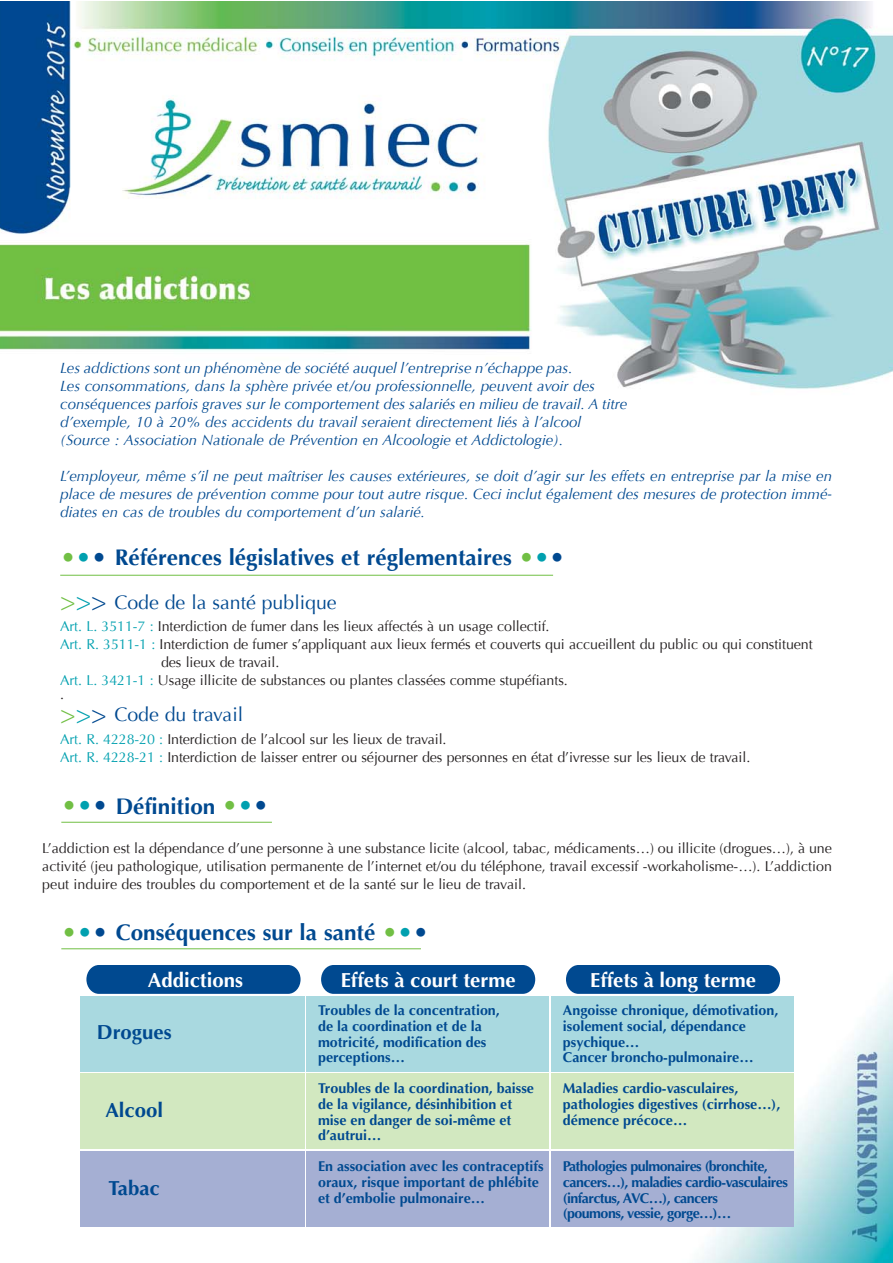
<style>
.page{position:relative;width:893px;height:1263px;background:#fff}
.page>*{position:absolute;margin:0;border:0;box-sizing:border-box;transform-origin:0 0}
.t1{font:700 22.5px "Optima";color:#004990}
.t2{font:700 20.4px "Optima";color:#fff}
.t3{font:700 20.4px "Optima";color:#004990}
.t4{font:19.5px "Optima";color:#004990}
.t5{font:italic 15px/18px "Optima";color:#004990}
.t6{font:14.25px/18px "Optima";letter-spacing:-.005em;color:#231f20}
.t7{font:700 14.25px/15.8px "Optima";color:#004990}
.t8{font:700 14.25px/15.8px "Optima";letter-spacing:-.04em;color:#004990}
.s1{font-weight:400;font-size:25.5px;color:#71bf44}
.s2{font-weight:400;font-size:25.5px;color:#00a0af}
.s3{font-weight:400;font-size:25.5px}
.s4{font-size:25.5px;color:#71bf44}
.s5{font-size:25.5px;color:#00a0af}
.s6{font-size:25.5px}
.s7{color:#00a0af}
</style>
<div class="page">
<img style="left:0;top:1px;width:892px;height:1262px">
<hr style="left:60px;top:575px;width:493px;height:1px;background:#71bf44">
<hr style="left:61px;top:822px;width:211px;height:1px;background:#71bf44">
<hr style="left:61px;top:948px;width:360px;height:1px;background:#71bf44">
<div style="left:307px;top:996px;width:242px;height:75px;background:#a9d9e0"></div>
<div style="left:321px;top:965px;width:214px;height:29px;background:#004990"></div>
<div style="left:86px;top:965px;width:215px;height:29px;background:#004990"></div>
<div style="left:552px;top:996px;width:242px;height:75px;background:#a9d9e0"></div>
<div style="left:566px;top:965px;width:214px;height:29px;background:#004990"></div>
<div style="left:80px;top:996px;width:224px;height:75px;background:#a9d9e0"></div>
<div style="left:307px;top:1074px;width:242px;height:75px;background:#d2e8c0"></div>
<div style="left:552px;top:1074px;width:242px;height:75px;background:#d2e8c0"></div>
<div style="left:80px;top:1074px;width:224px;height:75px;background:#d2e8c0"></div>
<div style="left:307px;top:1151px;width:242px;height:76px;background:#a5afd3"></div>
<div style="left:552px;top:1151px;width:242px;height:76px;background:#a5afd3"></div>
<div style="left:80px;top:1151px;width:224px;height:76px;background:#a5afd3"></div>
<p class="t5" style="left:60px;top:359px;width:568px">Les addictions sont un phénomène de société auquel l’entreprise n’échappe pas.<br>Les consommations, dans la sphère privée et/ou professionnelle, peuvent avoir des conséquences parfois graves sur le comportement des salariés en milieu de travail. A titre d’exemple, 10 à 20% des accidents du travail seraient directement liés à l’alcool (Source : Association Nationale de Prévention en Alcoologie et Addictologie).</p>
<p class="t5" style="left:60px;top:467px;width:773px;text-align:justify">L’employeur, même s’il ne peut maîtriser les causes extérieures, se doit d’agir sur les effets en entreprise par la mise en place de mesures de prévention comme pour tout autre risque. Ceci inclut également des mesures de protection immé&shy;diates en cas de troubles du comportement d’un salarié.</p>
<h1 class="t1" style="left:61px;top:544px;width:506px"><span class="s1">•</span><span class="s2">•</span><span class="s3">•</span> Références législatives et réglementaires <span class="s1">•</span><span class="s2">•</span><span class="s3">•</span></h1>
<h3 class="t4" style="left:60px;top:591px;width:278px"><span class="s4">&gt;</span><span class="s5">&gt;</span><span class="s6">&gt;</span> Code de la santé publique</h3>
<p class="t6" style="left:60px;top:618px;width:491px"><span class="s7">Art. L. 3511-7 :</span> Interdiction de fumer dans les lieux affectés à un usage collectif.</p>
<p class="t6" style="left:60px;top:636px;width:754px"><span class="s7">Art. R. 3511-1 :</span> Interdiction de fumer s’appliquant aux lieux fermés et couverts qui accueillent du public ou qui constituent</p>
<p class="t6" style="left:161px;top:654px;width:120px">des lieux de travail.</p>
<p class="t6" style="left:60px;top:672px;width:509px"><span class="s7">Art. L. 3421-1 :</span> Usage illicite de substances ou plantes classées comme stupéfiants.</p>
<p class="t6" style="left:60px;top:685px;width:5px">.</p>
<h3 class="t4" style="left:60px;top:703px;width:184px"><span class="s4">&gt;</span><span class="s5">&gt;</span><span class="s6">&gt;</span> Code du travail</h3>
<p class="t6" style="left:60px;top:730px;width:692px"><span class="s7">Art. R. 4228-20 :</span> Interdiction de l’alcool sur les lieux de travail.<br><span class="s7">Art. R. 4228-21 :</span> Interdiction de laisser entrer ou séjourner des personnes en état d’ivresse sur les lieux de travail.</p>
<h1 class="t1" style="left:62px;top:793px;width:209px"><span class="s1">•</span><span class="s2">•</span><span class="s3">•</span> Définition <span class="s1">•</span><span class="s2">•</span><span class="s3">•</span></h1>
<p class="t6" style="left:42px;top:839px;width:791px;text-align:justify">L’addiction est la dépendance d’une personne à une substance licite (alcool, tabac, médicaments…) ou illicite (drogues…), à une activité (jeu pathologique, utilisation permanente de l’internet et/ou du téléphone, travail excessif -workaholisme-…). L’addiction peut induire des troubles du comportement et de la santé sur le lieu de travail.</p>
<h1 class="t1" style="left:62px;top:919px;width:368px"><span class="s1">•</span><span class="s2">•</span><span class="s3">•</span> Conséquences sur la santé <span class="s1">•</span><span class="s2">•</span><span class="s3">•</span></h1>
<h2 class="t2" style="left:341px;top:971px;width:176px">Effets à court terme</h2>
<p class="t7" style="left:318px;top:1004px;width:183px">Troubles de la concentration, de la coordination et de la motricité, modification des perceptions…</p>
<h2 class="t2" style="left:590px;top:971px;width:167px">Effets à long terme</h2>
<p class="t7" style="left:563px;top:1004px;width:217px">Angoisse chronique, démotivation, isolement social, dépendance psychique…<br>Cancer broncho-pulmonaire…</p>
<h2 class="t2" style="left:148px;top:971px;width:97px">Addictions</h2>
<h2 class="t3" style="left:97px;top:1023px;width:76px">Drogues</h2>
<h2 class="t3" style="left:105px;top:1101px;width:59px">Alcool</h2>
<h2 class="t3" style="left:109px;top:1179px;width:53px">Tabac</h2>
<p class="t7" style="left:318px;top:1082px;width:217px">Troubles de la coordination, baisse de la vigilance, désinhibition et mise en danger de soi-même et d’autrui…</p>
<p class="t7" style="left:563px;top:1082px;width:219px">Maladies cardio-vasculaires, pathologies digestives (cirrhose…), démence précoce…</p>
<p class="t7" style="left:318px;top:1160px;width:227px">En association avec les contraceptifs oraux, risque important de phlébite et d’embolie pulmonaire…</p>
<p class="t8" style="left:563px;top:1160px;width:227px">Pathologies pulmonaires (bronchite, cancers…), maladies cardio-vasculaires (infarctus, AVC…), cancers<br>(poumons, vessie, gorge…)…</p>
</div>
